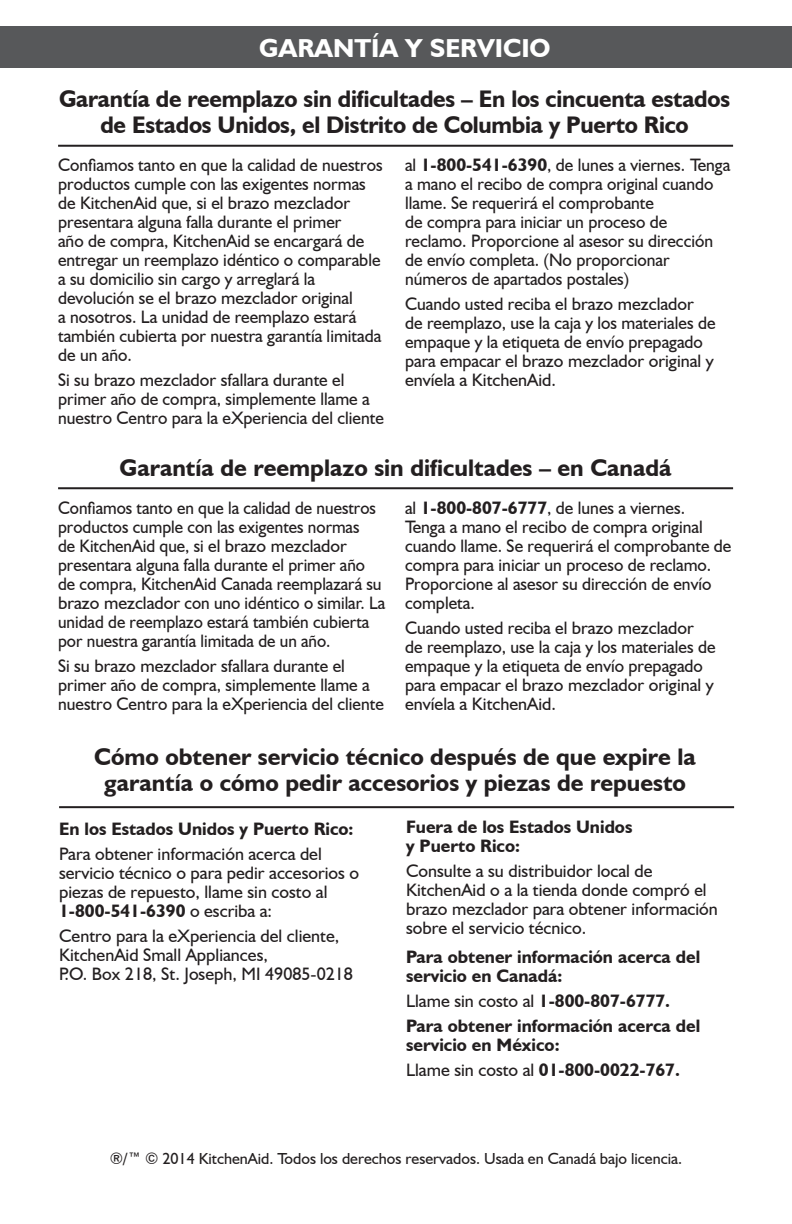
<style>
.page{position:relative;width:792px;height:1224px;background:#fff}
.page>*{position:absolute;margin:0;border:0;box-sizing:border-box;transform-origin:0 0}
.MAIN_Rt_Pg_Header_Ba{font:700 26px "Humanist 521 BT";color:#fff}
.Subhead_1_centered{font:700 24px/26px "Humanist 521 BT";color:#231f20;text-align:center}
.Body_copy{font:18px/19px "Humanist 521 BT";color:#231f20}
.Body_copy-2{font:18px/19px "Humanist 521 BT";color:#231f20;scale:.95 1}
.Body_copy-3{font:700 18px/19px "Humanist 521 BT";color:#231f20}
.t1{font:16px "Humanist 521 BT";color:#231f20}
.s1{font-weight:700}
.s2{font-weight:400}
</style>
<div class="page">
<div style="left:0;top:26px;width:792px;height:42px;background:#57585a"></div>
<hr style="left:59px;top:806px;width:675px;height:2px;background:#231f20">
<hr style="left:58px;top:145px;width:675px;height:2px;background:#231f20">
<hr style="left:58px;top:487px;width:675px;height:2px;background:#231f20">
<p class="MAIN_Rt_Pg_Header_Ba" style="left:259px;top:32px;width:293px">GARANTÍA Y SERVICIO</p>
<p class="Subhead_1_centered" style="left:59px;top:85px;width:673px">Garantía de reemplazo sin dificultades – En los cincuenta estados de Estados Unidos, el Distrito de Columbia y Puerto Rico</p>
<p class="Body_copy" style="left:58px;top:155px;width:326px">Confiamos tanto en que la calidad de nuestros productos cumple con las exigentes normas de KitchenAid que, si el brazo mezclador presentara alguna falla durante el primer<br>año de compra, KitchenAid se encargará de entregar un reemplazo idéntico o comparable a su domicilio sin cargo y arreglará la devolución se el brazo mezclador original<br>a nosotros. La unidad de reemplazo estará también cubierta por nuestra garantía limitada de un año.</p>
<p class="Body_copy" style="left:58px;top:370px;width:327px">Si su brazo mezclador sfallara durante el primer año de compra, simplemente llame a nuestro Centro para la eXperiencia del cliente</p>
<p class="Body_copy" style="left:405px;top:155px;width:327px">al <span class="s1">1-800-541-6390</span>, de lunes a viernes. Tenga a mano el recibo de compra original cuando llame. Se requerirá el comprobante<br>de compra para iniciar un proceso de reclamo. Proporcione al asesor su dirección de envío completa. (No proporcionar números de apartados postales)</p>
<p class="Body_copy" style="left:405px;top:294px;width:312px">Cuando usted reciba el brazo mezclador de reemplazo, use la caja y los materiales de empaque y la etiqueta de envío prepagado para empacar el brazo mezclador original y envíela a KitchenAid.</p>
<p class="Subhead_1_centered" style="left:120px;top:454px;width:554px">Garantía de reemplazo sin dificultades – en Canadá</p>
<p class="Body_copy-2" style="left:58px;top:498px;width:346px">Confiamos tanto en que la calidad de nuestros productos cumple con las exigentes normas<br>de KitchenAid que, si el brazo mezclador presentara alguna falla durante el primer año de compra, KitchenAid Canada reemplazará su brazo mezclador con uno idéntico o similar. La unidad de reemplazo estará también cubierta por nuestra garantía limitada de un año.</p>
<p class="Body_copy" style="left:58px;top:656px;width:327px">Si su brazo mezclador sfallara durante el primer año de compra, simplemente llame a nuestro Centro para la eXperiencia del cliente</p>
<p class="Body_copy" style="left:405px;top:498px;width:328px">al <span class="s1">1-800-807-6777</span>, de lunes a viernes.<br>Tenga a mano el recibo de compra original cuando llame. Se requerirá el comprobante de compra para iniciar un proceso de reclamo.<br>Proporcione al asesor su dirección de envío completa.</p>
<p class="Body_copy" style="left:405px;top:618px;width:312px">Cuando usted reciba el brazo mezclador de reemplazo, use la caja y los materiales de empaque y la etiqueta de envío prepagado para empacar el brazo mezclador original y envíela a KitchenAid.</p>
<p class="Subhead_1_centered" style="left:94px;top:743px;width:603px">Cómo obtener servicio técnico después de que expire la garantía o cómo pedir accesorios y piezas de repuesto</p>
<p class="Body_copy-3" style="left:59px;top:819px;width:296px">En los Estados Unidos y Puerto Rico:</p>
<p class="Body_copy" style="left:59px;top:844px;width:302px">Para obtener información acerca del servicio técnico o para pedir accesorios o piezas de repuesto, llame sin costo al <span class="s1">1-800-541-6390</span> o escriba a:</p>
<p class="Body_copy" style="left:59px;top:926px;width:295px">Centro para la eXperiencia del cliente,<br>KitchenAid Small Appliances,<br>P.O. Box 218, St. Joseph, MI 49085-0218</p>
<p class="Body_copy-3" style="left:406px;top:817px;width:228px">Fuera de los Estados Unidos y Puerto Rico:</p>
<p class="Body_copy" style="left:406px;top:861px;width:313px">Consulte a su distribuidor local de KitchenAid o a la tienda donde compró el brazo mezclador para obtener información sobre el servicio técnico.</p>
<p class="Body_copy-3" style="left:406px;top:947px;width:296px">Para obtener información acerca del servicio en Canadá:</p>
<p class="Body_copy" style="left:406px;top:991px;width:266px">Llame sin costo al <span class="s1">1-800-807-6777.</span></p>
<p class="Body_copy-3" style="left:406px;top:1016px;width:296px">Para obtener información acerca del servicio en México:</p>
<p class="Body_copy-3" style="left:406px;top:1060px;width:275px"><span class="s2">Llame sin costo al</span> 01-800-0022-767.</p>
<p class="t1" style="left:110px;top:1149px;width:574px">®/™ © 2014 KitchenAid. Todos los derechos reservados. Usada en Canadá bajo licencia.</p>
</div>
